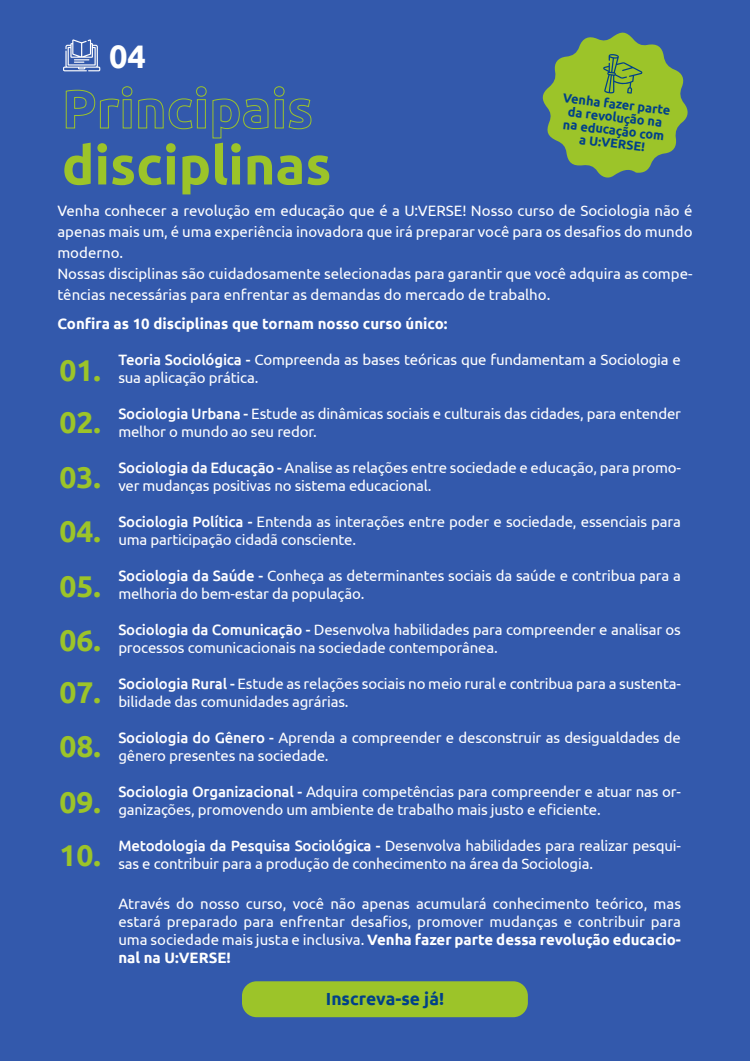
<style>
.page{position:relative;width:750px;height:1061px;background:#fff}
.page>*{position:absolute;margin:0;border:0;box-sizing:border-box;transform-origin:0 0}
.t1{font:700 53.9px "Ubuntu";color:#9cc429}
.t2{font:700 32.55px "Ubuntu";color:#fff}
.t3{font:700 30px/53.9px "Ubuntu";color:#9cc429}
.t4{font:700 17.5px "Ubuntu";color:#004089}
.t5{font:15px/18px "Ubuntu";letter-spacing:-.01em;color:#fff}
.t6{font:700 15px "Ubuntu";color:#fff}
.t7{font:700 12.7px/13.1px "Ubuntu";color:#004089;text-align:center}
.s1{font-weight:500}
.s2{font-weight:700}
</style>
<div class="page">
<div style="left:0;top:0;width:750px;height:1060px;background:#3359ac"></div>
<div style="left:242px;top:981px;width:286px;height:36px;background:#9cc429;border-radius:15px"></div>
<svg style="left:542px;top:32px;width:146px;height:146px"></svg>
<svg style="left:63px;top:39px;width:37px;height:32px"></svg>
<svg style="left:65px;top:86px;width:247px;height:53px"></svg>
<h2 class="t2" style="left:109px;top:36px;width:38px">04</h2>
<h1 class="t1" style="left:62px;top:133px;width:271px">disciplinas</h1>
<p class="t7" style="left:564px;top:91px;width:110px;rotate:7deg">Venha fazer parte da revolução na na educação com a U:VERSE!</p>
<p class="t5" style="left:57px;top:200px;width:637px;line-height:21px">Venha conhecer a revolução em educação que é a U:VERSE! Nosso curso de Sociologia não é apenas mais um, é uma experiência inovadora que irá preparar você para os desafios do mundo moderno.<br>Nossas disciplinas são cuidadosamente selecionadas para garantir que você adquira as compe&shy;tências necessárias para enfrentar as demandas do mercado de trabalho.</p>
<p class="t6" style="left:57px;top:314px;width:392px">Confira as 10 disciplinas que tornam nosso curso único:</p>
<p class="t5" style="left:118px;top:350px;width:564px"><span class="s1">Teoria Sociológica -</span> Compreenda as bases teóricas que fundamentam a Sociologia e sua aplicação prática.</p>
<p class="t5" style="left:118px;top:404px;width:564px"><span class="s1">Sociologia Urbana -</span> Estude as dinâmicas sociais e culturais das cidades, para entender melhor o mundo ao seu redor.</p>
<p class="t5" style="left:118px;top:458px;width:564px"><span class="s1">Sociologia da Educação -</span> Analise as relações entre sociedade e educação, para promo&shy;ver mudanças positivas no sistema educacional.</p>
<p class="t5" style="left:118px;top:512px;width:564px"><span class="s1">Sociologia Política -</span> Entenda as interações entre poder e sociedade, essenciais para uma participação cidadã consciente.</p>
<p class="t5" style="left:118px;top:566px;width:564px"><span class="s1">Sociologia da Saúde -</span> Conheça as determinantes sociais da saúde e contribua para a melhoria do bem-estar da população.</p>
<p class="t5" style="left:118px;top:620px;width:564px"><span class="s1">Sociologia da Comunicação -</span> Desenvolva habilidades para compreender e analisar os processos comunicacionais na sociedade contemporânea.</p>
<p class="t5" style="left:118px;top:674px;width:564px"><span class="s1">Sociologia Rural -</span> Estude as relações sociais no meio rural e contribua para a sustenta&shy;bilidade das comunidades agrárias.</p>
<p class="t5" style="left:118px;top:728px;width:564px"><span class="s1">Sociologia do Gênero -</span> Aprenda a compreender e desconstruir as desigualdades de gênero presentes na sociedade.</p>
<p class="t5" style="left:118px;top:782px;width:564px"><span class="s1">Sociologia Organizacional -</span> Adquira competências para compreender e atuar nas or&shy;ganizações, promovendo um ambiente de trabalho mais justo e eficiente.</p>
<p class="t5" style="left:118px;top:836px;width:564px"><span class="s1">Metodologia da Pesquisa Sociológica -</span> Desenvolva habilidades para realizar pesqui&shy;sas e contribuir para a produção de conhecimento na área da Sociologia.</p>
<p class="t5" style="left:118px;top:894px;width:564px;text-align:justify">Através do nosso curso, você não apenas acumulará conhecimento teórico, mas estará preparado para enfrentar desafios, promover mudanças e contribuir para uma sociedade mais justa e inclusiva. <span class="s2">Venha fazer parte dessa revolução educacio&shy;nal na U:VERSE!</span></p>
<h3 class="t3" style="left:59px;top:343px;width:43px;line-height:52.2px">01.<br>02.</h3>
<h3 class="t3" style="left:59px;top:450px;width:43px;text-align:justify">03.<br>04.<br>05.<br>06.<br>07.<br>08.<br>09.<br>10.</h3>
<p class="t4" style="left:326px;top:988px;width:120px">Inscreva-se já!</p>
</div>
